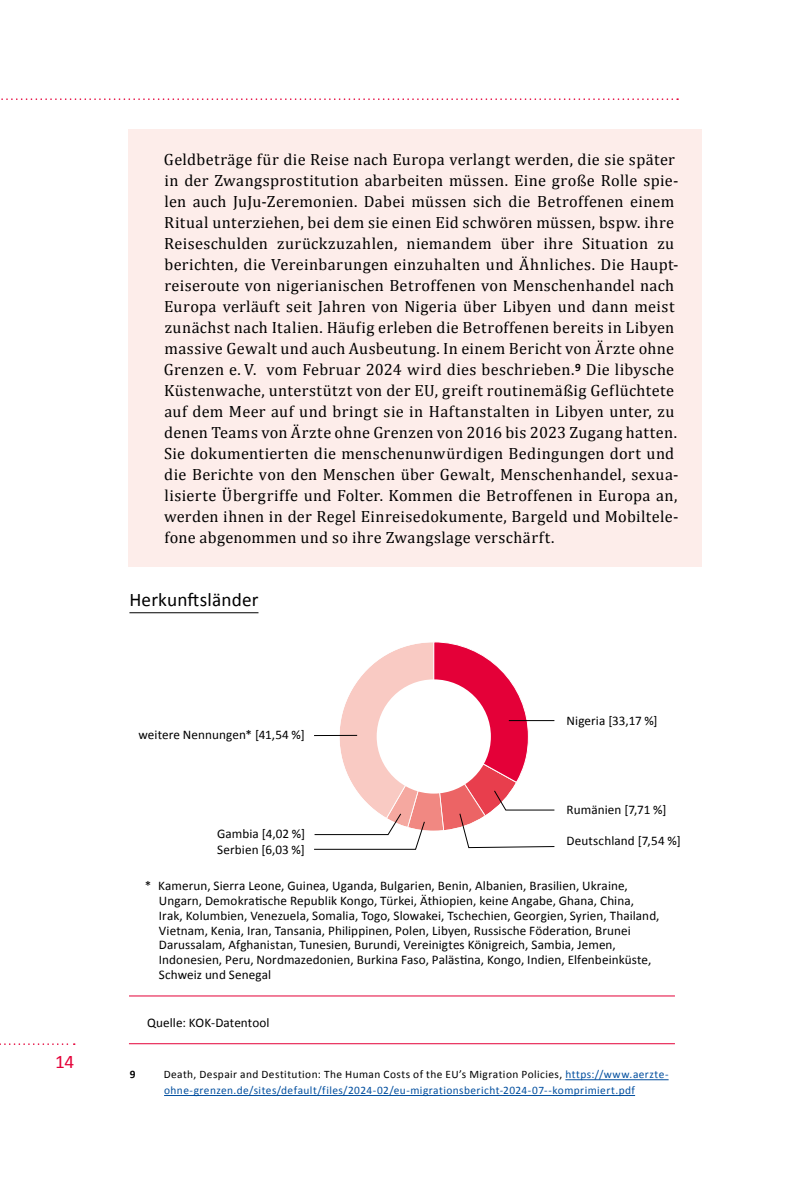
<style>
.page{position:relative;width:804px;height:1191px;background:#fff}
.page>*{position:absolute;margin:0;border:0;box-sizing:border-box;transform-origin:0 0}
.t1{font:19.25px "Calibri";letter-spacing:.005em;color:#000}
.t2{font:19.25px "Calibri";color:#e40038}
.t3{font:16.28px/21px "Cambria";letter-spacing:.02em;color:#000}
.t4{font:13.12px/14.9px "Calibri";letter-spacing:.005em;color:#000}
.t5{font:11.38px/15.8px "Calibri";letter-spacing:.035em;color:#004e9e}
.t6{font:700 11.38px "Calibri";color:#000}
.s1{color:#000}
</style>
<div class="page">
<svg style="left:0;top:1043px;width:75px;height:2px"></svg>
<svg style="left:1px;top:98px;width:677px;height:2px"></svg>
<svg style="left:314px;top:642px;width:241px;height:207px"></svg>
<div style="left:129px;top:129px;width:572px;height:437px;background:#fdedea"></div>
<hr style="left:129px;top:612px;width:129px;height:1px;background:#000">
<hr style="left:129px;top:1043px;width:546px;height:1px;background:#e40038">
<hr style="left:565px;top:1079px;width:103px;height:1px;background:#004e9e">
<hr style="left:164px;top:1095px;width:471px;height:1px;background:#004e9e">
<hr style="left:129px;top:995px;width:546px;height:1px;background:#e40038">
<p class="t2" style="left:55px;top:1049px;width:21px">14</p>
<p class="t3" style="left:164px;top:148px;width:516px">Geldbeträge für die Reise nach Europa verlangt werden, die sie später in der Zwangsprostitution abarbeiten müssen. Eine große Rolle spie&shy;len auch JuJu-Zeremonien. Dabei müssen sich die Betroffenen einem Ritual unterziehen, bei dem sie einen Eid schwören müssen, bspw. ihre Reiseschulden zurückzuzahlen, niemandem über ihre Situation zu berichten, die Vereinbarungen einzuhalten und Ähnliches. Die Haupt&shy;reiseroute von nigerianischen Betroffenen von Menschenhandel nach Europa verläuft seit Jahren von Nigeria über Libyen und dann meist zunächst nach Italien. Häufig erleben die Betroffenen bereits in Libyen massive Gewalt und auch Ausbeutung. In einem Bericht von Ärzte ohne Grenzen e. V. vom Februar 2024 wird dies beschrieben.<sup>9</sup> Die libysche Küstenwache, unterstützt von der EU, greift routinemäßig Geflüchtete auf dem Meer auf und bringt sie in Haftanstalten in Libyen unter, zu denen Teams von Ärzte ohne Grenzen von 2016 bis 2023 Zugang hatten.<br>Sie dokumentierten die menschenunwürdigen Bedingungen dort und die Berichte von den Menschen über Gewalt, Menschenhandel, sexua&shy;lisierte Übergriffe und Folter. Kommen die Betroffenen in Europa an, werden ihnen in der Regel Einreisedokumente, Bargeld und Mobiltele&shy;fone abgenommen und so ihre Zwangslage verschärft.</p>
<p class="t1" style="left:129px;top:587px;width:130px">Herkunftsländer</p>
<p class="t4" style="left:138px;top:727px;width:168px">weitere Nennungen* [41,54 %]</p>
<p class="t4" style="left:217px;top:826px;width:89px">Gambia [4,02 %]</p>
<p class="t4" style="left:217px;top:842px;width:89px">Serbien [6,03 %]</p>
<p class="t4" style="left:566px;top:713px;width:92px">Nigeria [33,17 %]</p>
<p class="t4" style="left:566px;top:802px;width:101px">Rumänien [7,71 %]</p>
<p class="t4" style="left:566px;top:833px;width:116px">Deutschland [7,54 %]</p>
<p class="t4" style="left:159px;top:878px;width:502px;text-indent:-14px">* Kamerun, Sierra Leone, Guinea, Uganda, Bulgarien, Benin, Albanien, Brasilien, Ukraine, Ungarn, Demokratische Republik Kongo, Türkei, Äthiopien, keine Angabe, Ghana, China, Irak, Kolumbien, Venezuela, Somalia, Togo, Slowakei, Tschechien, Georgien, Syrien, Thailand, Vietnam, Kenia, Iran, Tansania, Philippinen, Polen, Libyen, Russische Föderation, Brunei Darussalam, Afghanistan, Tunesien, Burundi, Vereinigtes Königreich, Sambia, Jemen, Indonesien, Peru, Nordmazedonien, Burkina Faso, Palästina, Kongo, Indien, Elfenbeinküste, Schweiz und Senegal</p>
<p class="t4" style="left:147px;top:1014px;width:124px">Quelle: KOK-Datentool</p>
<p class="t6" style="left:130px;top:1067px;width:7px">9</p>
<p class="t5" style="left:164px;top:1066px;width:506px"><span class="s1">Death, Despair and Destitution: The Human Costs of the EU’s Migration Policies,</span> https://www.aerzte&shy;ohne-grenzen.de/sites/default/files/2024-02/eu-migrationsbericht-2024-07--komprimiert.pdf</p>
</div>
